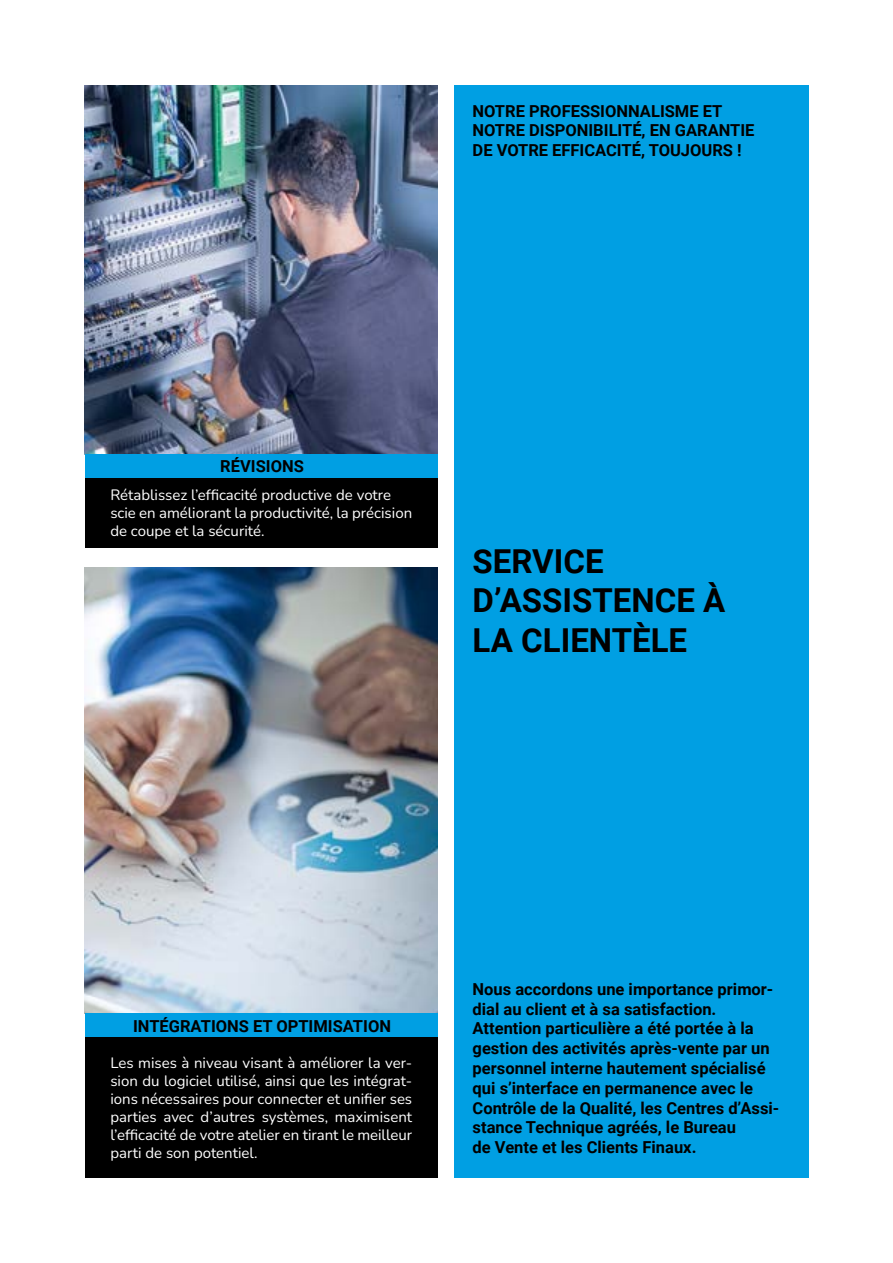
<style>
.page{position:relative;width:893px;height:1263px;background:#fff}
.page>*{position:absolute;margin:0;border:0;box-sizing:border-box;transform-origin:0 0}
.t1{font:700 33px/39.6px "Roboto";color:#000}
.t2{font:700 16.5px/19.8px "Roboto";color:#000}
.t3{font:200 15px/18px "Nunito";color:#fff}
</style>
<div class="page">
<img style="left:85px;top:85px;width:353px;height:369px">
<img style="left:85px;top:568px;width:353px;height:445px">
<div style="left:455px;top:85px;width:354px;height:1093px;background:#009fe3"></div>
<div style="left:85px;top:478px;width:353px;height:70px;background:#000"></div>
<div style="left:85px;top:1037px;width:353px;height:141px;background:#000"></div>
<div style="left:85px;top:454px;width:353px;height:24px;background:#009fe3"></div>
<div style="left:85px;top:1013px;width:353px;height:24px;background:#009fe3"></div>
<p class="t2" style="left:473px;top:100px;width:283px">NOTRE PROFESSIONNALISME ET<br>NOTRE DISPONIBILITÉ, EN GARANTIE<br>DE VOTRE EFFICACITÉ, TOUJOURS !</p>
<p class="t2" style="left:220px;top:456px;width:85px">RÉVISIONS</p>
<p class="t3" style="left:110px;top:485px;width:303px">Rétablissez l’efficacité productive de votre scie en améliorant la productivité, la précision de coupe et la sécurité.</p>
<h1 class="t1" style="left:473px;top:540px;width:254px">SERVICE<br>D’ASSISTENCE À<br>LA CLIENTÈLE</h1>
<p class="t2" style="left:133px;top:1016px;width:259px">INTÉGRATIONS ET OPTIMISATION</p>
<p class="t3" style="left:110px;top:1053px;width:303px;text-align:justify">Les mises à niveau visant à améliorer la ver&shy;sion du logiciel utilisé, ainsi que les intégrat&shy;ions nécessaires pour connecter et unifier ses parties avec d’autres systèmes, maximisent l’efficacité de votre atelier en tirant le meilleur parti de son potentiel.</p>
<p class="t2" style="left:473px;top:978px;width:308px">Nous accordons une importance primor&shy;dial au client et à sa satisfaction.<br>Attention particulière a été portée à la gestion des activités après-vente par un personnel interne hautement spécialisé qui s’interface en permanence avec le Contrôle de la Qualité, les Centres d’Assi&shy;stance Technique agréés, le Bureau<br>de Vente et les Clients Finaux.</p>
</div>
